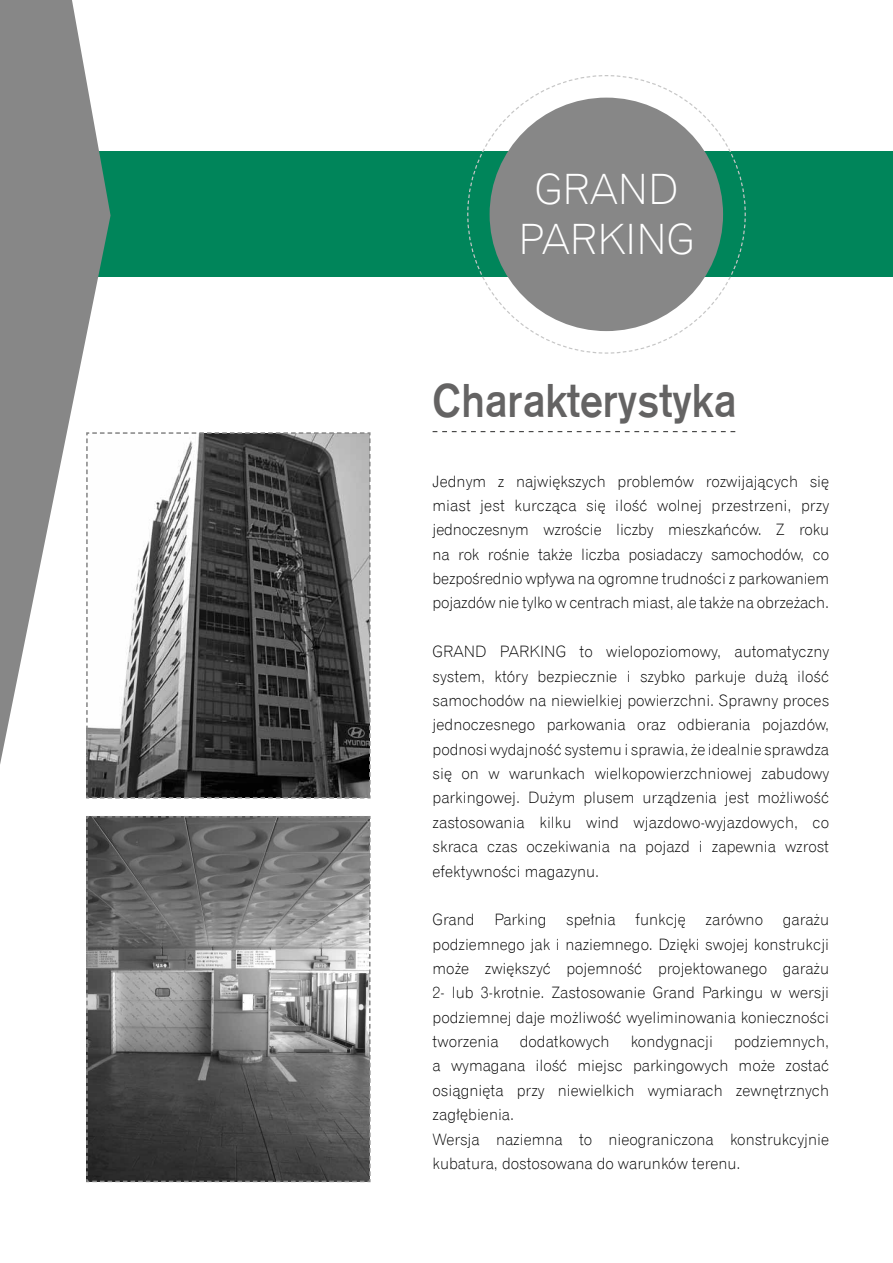
<style>
.page{position:relative;width:893px;height:1263px;background:#fff}
.page>*{position:absolute;margin:0;border:0;box-sizing:border-box;transform-origin:0 0}
.t1{font:46.95px "Gothic 725 Bd EU";color:#646363;scale:.93 1}
.t2{font:42px/50.2px "Gothic 720 Lt EU";color:#fff;text-align:center}
.t3{font:15.75px/24.3px "Gothic 720 Lt EU";color:#000;text-align:justify}
</style>
<div class="page">
<div style="left:78px;top:152px;width:815px;height:125px;background:#00855a"></div>
<svg style="left:467px;top:75px;width:279px;height:279px"></svg>
<div style="left:490px;top:98px;width:233px;height:233px;background:#878787;border-radius:50%"></div>
<svg style="left:433px;top:431px;width:302px;height:1px"></svg>
<svg style="left:86px;top:432px;width:285px;height:367px;background:#676767"></svg>
<svg style="left:86px;top:816px;width:285px;height:367px;background:#6f6f6f"></svg>
<svg style="left:0;top:0;width:111px;height:765px;fill:#878787"></svg>
<h2 class="t2" style="left:518px;top:164px;width:178px">GRAND<br>PARKING</h2>
<h1 class="t1" style="left:433px;top:374px;width:328px">Charakterystyka</h1>
<p class="t3" style="left:433px;top:469px;width:398px">Jednym z największych problemów rozwijających się miast jest kurcząca się ilość wolnej przestrzeni, przy jednoczesnym wzroście liczby mieszkańców. Z roku na rok rośnie także liczba posiadaczy samochodów, co bezpośrednio wpływa na ogromne trudności z parkowaniem pojazdów nie tylko w centrach miast, ale także na obrzeżach.</p>
<p class="t3" style="left:433px;top:640px;width:398px">GRAND PARKING to wielopoziomowy, automatyczny system, który bezpiecznie i szybko parkuje dużą ilość samochodów na niewielkiej powierzchni. Sprawny proces jednoczesnego parkowania oraz odbierania pojazdów, podnosi wydajność systemu i sprawia, że idealnie sprawdza się on w warunkach wielkopowierzchniowej zabudowy parkingowej. Dużym plusem urządzenia jest możliwość zastosowania kilku wind wjazdowo-wyjazdowych, co skraca czas oczekiwania na pojazd i zapewnia wzrost efektywności magazynu.</p>
<p class="t3" style="left:433px;top:908px;width:44px">Grand</p>
<p class="t3" style="left:494px;top:908px;width:54px">Parking</p>
<p class="t3" style="left:566px;top:908px;width:51px">spełnia</p>
<p class="t3" style="left:635px;top:908px;width:52px">funkcję</p>
<p class="t3" style="left:433px;top:908px;width:398px;text-indent:273px">zarówno garażu podziemnego jak i naziemnego. Dzięki swojej konstrukcji może zwiększyć pojemność projektowanego garażu 2- lub 3-krotnie. Zastosowanie Grand Parkingu w wersji podziemnej daje możliwość wyeliminowania konieczności tworzenia</p>
<p class="t3" style="left:433px;top:1029px;width:398px;text-align:left;text-indent:301px">podziemnych, a wymagana ilość miejsc parkingowych może zostać osiągnięta przy niewielkich wymiarach zewnętrznych zagłębienia.<br>Wersja naziemna to nieograniczona konstrukcyjnie kubatura, dostosowana do warunków terenu.</p>
<p class="t3" style="left:520px;top:1029px;width:91px">dodatkowych</p>
<p class="t3" style="left:631px;top:1029px;width:84px">kondygnacji</p>
</div>
